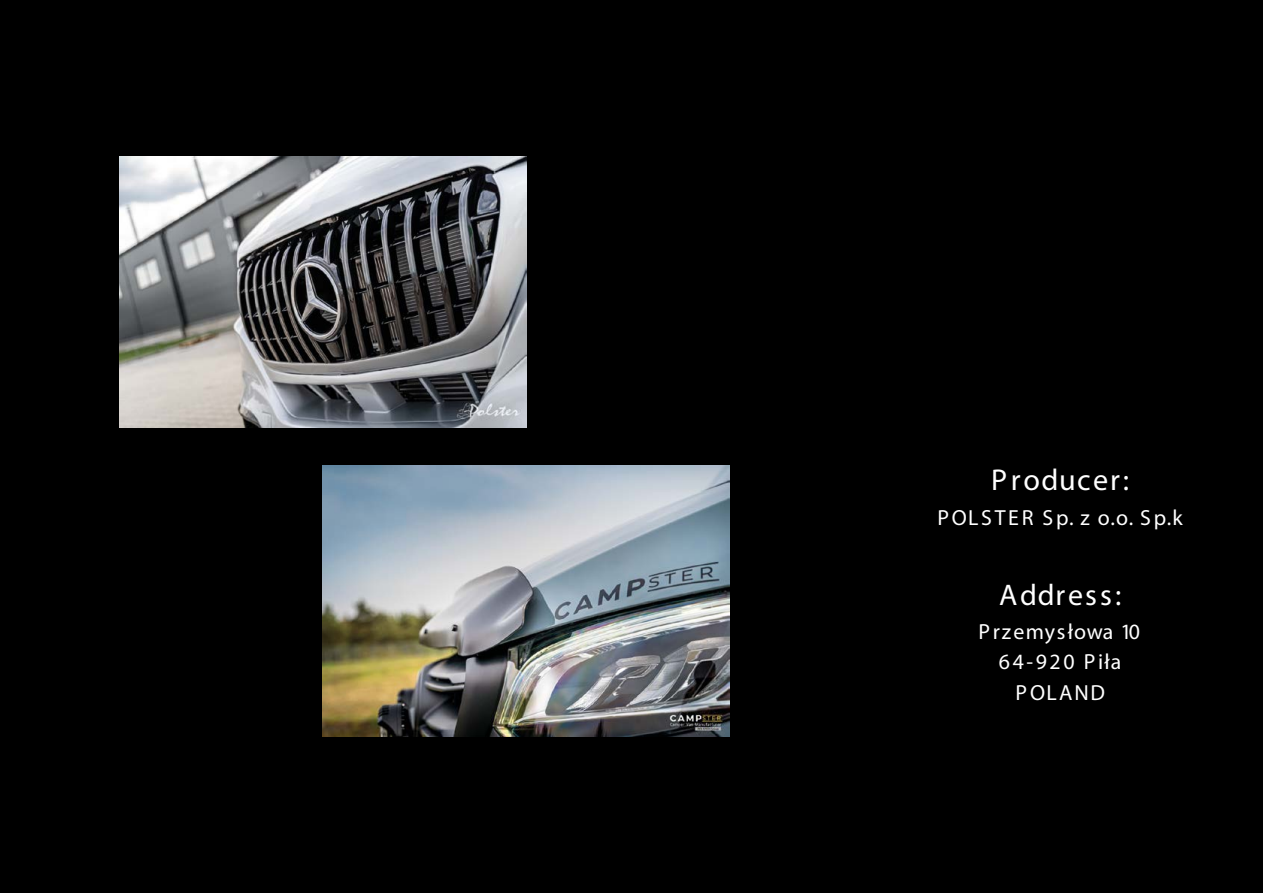
<style>
.page{position:relative;width:1263px;height:893px;background:#000}
.page>*{position:absolute;margin:0;border:0;box-sizing:border-box;transform-origin:0 0}
.t1{font:30.15px "Myriad Pro";letter-spacing:.065em;color:#fff}
.t2{font:29.85px "Myriad Pro";letter-spacing:.08em;color:#fff}
.t3{font:21.9px/30.5px "Myriad Pro";letter-spacing:.08em;color:#fff;text-align:center}
.t4{font:21.9px "Myriad Pro";letter-spacing:.13em;color:#fff}
</style>
<div class="page">
<img style="left:323px;top:465px;width:406px;height:271px">
<img style="left:119px;top:157px;width:407px;height:271px">
<h1 class="t1" style="left:991px;top:462px;width:140px">Producer:</h1>
<p class="t4" style="left:937px;top:504px;width:247px">POLSTER Sp. z o.o. Sp.k</p>
<h2 class="t2" style="left:999px;top:576px;width:124px">Address:</h2>
<p class="t3" style="left:978px;top:616px;width:163px">Przemysłowa 10<br>64-920 Piła<br>POLAND</p>
</div>
